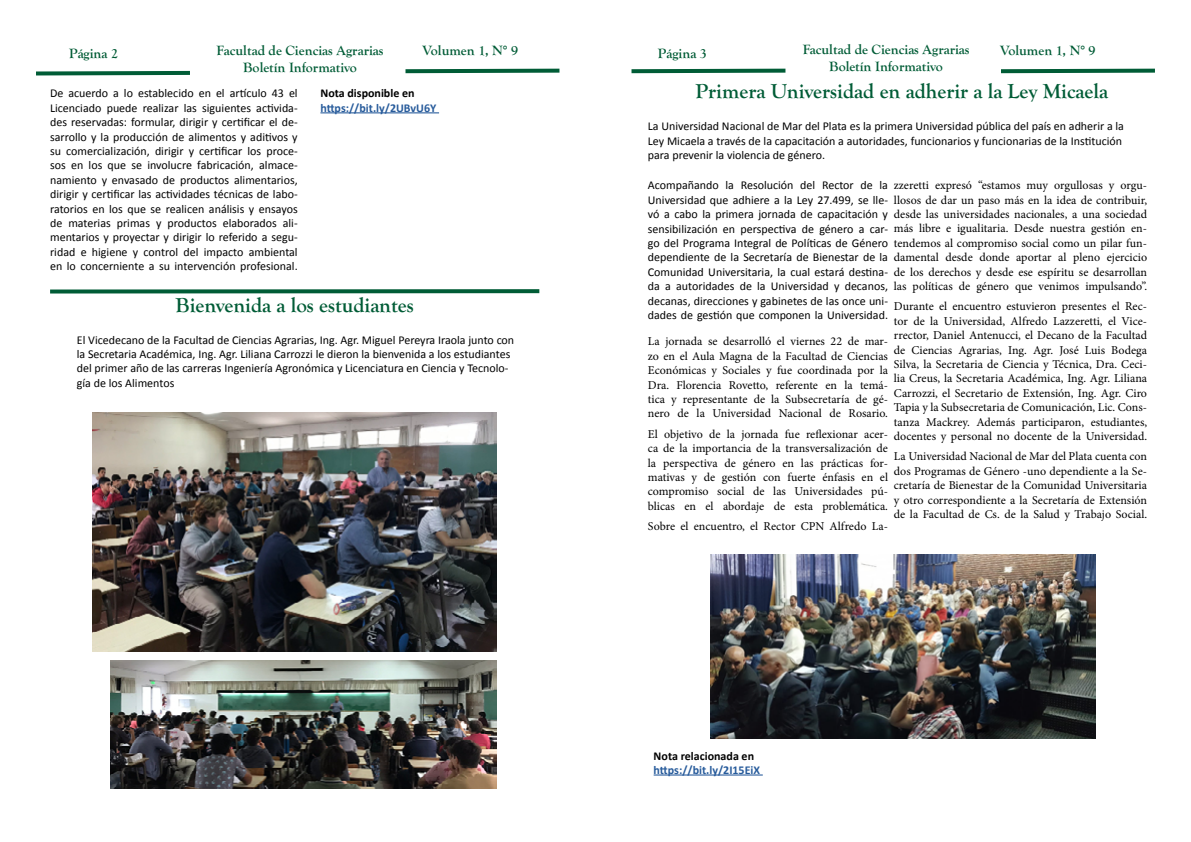
<style>
.page{position:relative;width:1191px;height:842px;background:#fff}
.page>*{position:absolute;margin:0;border:0;box-sizing:border-box;transform-origin:0 0}
.t1{font:700 21px "Goudy Old Style T";color:#005c36}
.t2{font:700 14px "Goudy Old Style T";color:#005c36}
.t3{font:700 14px "Goudy Old Style T";color:#005b35}
.t4{font:12px/14.4px "Minion Pro";color:#000;text-align:justify}
.t5{font:12px/14.4px "Calibri";color:#000}
.t6{font:700 12px "Calibri";color:#275b9b}
.t7{font:700 12px "Calibri";color:#000}
</style>
<div class="page">
<svg style="left:36px;top:70px;width:154px;height:6px"></svg>
<svg style="left:405px;top:68px;width:155px;height:6px"></svg>
<svg style="left:1001px;top:68px;width:154px;height:6px"></svg>
<svg style="left:631px;top:68px;width:155px;height:6px"></svg>
<hr style="left:320px;top:112px;width:119px;height:1px;background:#275b9b">
<hr style="left:653px;top:774px;width:110px;height:1px;background:#275b9b">
<img style="left:710px;top:555px;width:385px;height:183px">
<svg style="left:50px;top:289px;width:490px;height:5px;background:#337c5e"></svg>
<img style="left:93px;top:412px;width:404px;height:239px">
<img style="left:111px;top:660px;width:386px;height:128px">
<p class="t3" style="left:69px;top:46px;width:50px">Página 2</p>
<p class="t2" style="left:217px;top:43px;width:168px">Facultad de Ciencias Agrarias</p>
<p class="t2" style="left:243px;top:59px;width:115px">Boletín Informativo</p>
<p class="t2" style="left:422px;top:43px;width:97px">Volumen 1, N° 9</p>
<p class="t3" style="left:658px;top:46px;width:50px">Página 3</p>
<p class="t2" style="left:802px;top:41px;width:168px">Facultad de Ciencias Agrarias</p>
<p class="t2" style="left:829px;top:58px;width:115px">Boletín Informativo</p>
<p class="t2" style="left:1000px;top:43px;width:97px">Volumen 1, N° 9</p>
<p class="t5" style="left:50px;top:86px;width:249px;text-align:justify">De acuerdo a lo establecido en el artículo 43 el Licenciado puede realizar las siguientes activida&shy;des reservadas: formular, dirigir y certificar el de&shy;sarrollo y la producción de alimentos y aditivos y su comercialización, dirigir y certificar los proce&shy;sos en los que se involucre fabricación, almace&shy;namiento y envasado de productos alimentarios, dirigir y certificar las actividades técnicas de labo&shy;ratorios en los que se realicen análisis y ensayos de materias primas y productos elaborados ali&shy;mentarios y proyectar y dirigir lo referido a segu&shy;ridad e higiene y control del impacto ambiental en lo concerniente a su intervención profesional.</p>
<p class="t1" style="left:695px;top:79px;width:414px">Primera Universidad en adherir a la Ley Micaela</p>
<p class="t7" style="left:320px;top:86px;width:96px">Nota disponible en</p>
<p class="t6" style="left:320px;top:100px;width:117px">https://bit.ly/2UBvU6Y</p>
<p class="t5" style="left:648px;top:119px;width:477px">La Universidad Nacional de Mar del Plata es la primera Universidad pública del país en adherir a la<br>Ley Micaela a través de la capacitación a autoridades, funcionarios y funcionarias de la Institución para prevenir la violencia de género.</p>
<p class="t4" style="left:894px;top:178px;width:255px">zzeretti expresó “estamos muy orgullosas y orgu&shy;llosos de dar un paso más en la idea de contribuir, desde las universidades nacionales, a una sociedad más libre e igualitaria. Desde nuestra gestión en&shy;tendemos al compromiso social como un pilar fun&shy;damental desde donde aportar al pleno ejercicio de los derechos y desde ese espíritu se desarrollan las políticas de género que venimos impulsando”.</p>
<p class="t4" style="left:894px;top:299px;width:255px">Durante el encuentro estuvieron presentes el Rec&shy;tor de la Universidad, Alfredo Lazzeretti, el Vice&shy;rrector, Daniel Antenucci, el Decano de la Facultad de Ciencias Agrarias, Ing. Agr. José Luis Bodega Silva, la Secretaria de Ciencia y Técnica, Dra. Ceci&shy;lia Creus, la Secretaria Académica, Ing. Agr. Liliana Carrozzi, el Secretario de Extensión, Ing. Agr. Ciro Tapia y la Subsecretaria de Comunicación, Lic. Cons&shy;tanza Mackrey. Además participaron, estudiantes, docentes y personal no docente de la Universidad.</p>
<p class="t4" style="left:894px;top:449px;width:255px">La Universidad Nacional de Mar del Plata cuenta con dos Programas de Género -uno dependiente a la Se&shy;cretaría de Bienestar de la Comunidad Universitaria y otro correspondiente a la Secretaría de Extensión de la Facultad de Cs. de la Salud y Trabajo Social.</p>
<p class="t5" style="left:648px;top:178px;width:242px;text-align:justify">Acompañando la Resolución del Rector de la Universidad que adhiere a la Ley 27.499, se lle&shy;vó a cabo la primera jornada de capacitación y sensibilización en perspectiva de género a car&shy;go del Programa Integral de Políticas de Género dependiente de la Secretaría de Bienestar de la Comunidad Universitaria, la cual estará destina&shy;da a autoridades de la Universidad y decanos, decanas, direcciones y gabinetes de las once uni&shy;dades de gestión que componen la Universidad.</p>
<p class="t4" style="left:648px;top:334px;width:242px">La jornada se desarrolló el viernes 22 de mar&shy;zo en el Aula Magna de la Facultad de Ciencias Económicas y Sociales y fue coordinada por la Dra. Florencia Rovetto, referente en la temá&shy;tica y representante de la Subsecretaría de gé&shy;nero de la Universidad Nacional de Rosario.</p>
<p class="t4" style="left:648px;top:427px;width:242px">El objetivo de la jornada fue reflexionar acer&shy;ca de la importancia de la transversalización de la perspectiva de género en las prácticas for&shy;mativas y de gestión con fuerte énfasis en el compromiso social de las Universidades pú&shy;blicas en el abordaje de esta problemática.</p>
<p class="t4" style="left:648px;top:519px;width:242px">Sobre el encuentro, el Rector CPN Alfredo La-</p>
<p class="t1" style="left:176px;top:294px;width:240px">Bienvenida a los estudiantes</p>
<p class="t5" style="left:77px;top:332px;width:439px">El Vicedecano de la Facultad de Ciencias Agrarias, Ing. Agr. Miguel Pereyra Iraola junto con la Secretaria Académica, Ing. Agr. Liliana Carrozzi le dieron la bienvenida a los estudiantes del primer año de las carreras Ingeniería Agronómica y Licenciatura en Ciencia y Tecnolo&shy;gía de los Alimentos</p>
<p class="t7" style="left:653px;top:748px;width:102px">Nota relacionada en</p>
<p class="t6" style="left:653px;top:762px;width:108px">https://bit.ly/2I15EiX</p>
</div>
